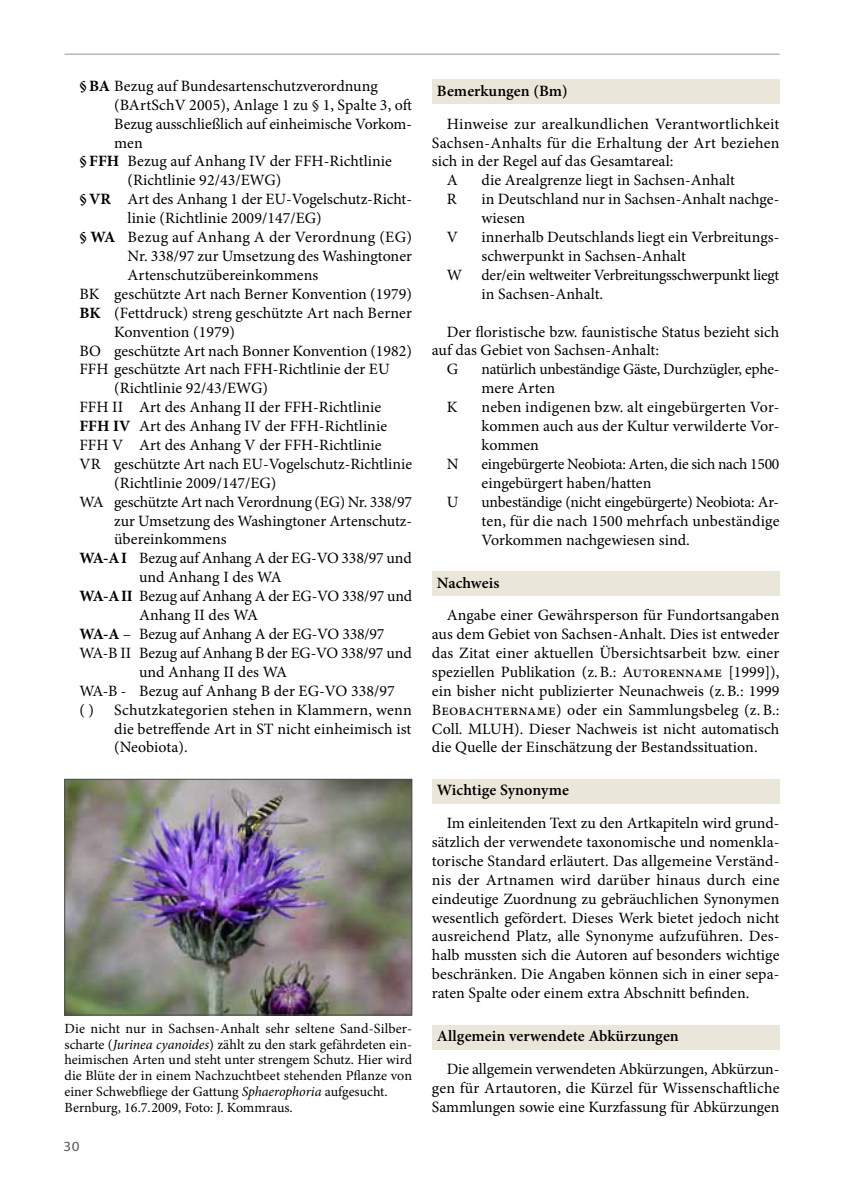
<style>
.page{position:relative;width:844px;height:1191px;background:#fff}
.page>*{position:absolute;margin:0;border:0;box-sizing:border-box;transform-origin:0 0}
.t1{font:15.75px/18.9px "Minion Pro";color:#000;text-align:justify}
.t2{font:600 15.75px "Minion Pro";color:#000}
.t3{font:14px/15.8px "Minion Pro";color:#000}
.t4{font:14px "Myriad Pro";color:#58595b;scale:1.08 1}
.s1{font-weight:700}
.s2{font-style:italic}
.s3{font-weight:500}
</style>
<div class="page">
<hr style="left:64px;top:54px;width:715px;height:1px;background:#939598">
<div style="left:432px;top:571px;width:347px;height:25px;background:#ebe6da"></div>
<div style="left:432px;top:779px;width:347px;height:25px;background:#ebe6da"></div>
<div style="left:432px;top:79px;width:347px;height:25px;background:#ebe6da"></div>
<div style="left:432px;top:1024px;width:347px;height:25px;background:#ebe6da"></div>
<img style="left:66px;top:781px;width:344px;height:232px">
<div style="left:64px;top:779px;width:348px;height:236px;border:1px solid #4d4d4f"></div>
<p class="t1" style="left:79px;top:76px;width:300px"><span class="s1">§BA</span> Bezug auf Bundesartenschutzverordnung</p>
<p class="t1" style="left:114px;top:95px;width:299px">(BArtSchV 2005), Anlage 1 zu § 1, Spalte 3, oft</p>
<p class="t1" style="left:114px;top:114px;width:299px">Bezug ausschließlich auf einheimische Vorkom-</p>
<p class="t1" style="left:114px;top:133px;width:30px">men</p>
<p class="t1" style="left:79px;top:152px;width:314px"><span class="s1">§FFH</span> Bezug auf Anhang IV der FFH-Richtlinie</p>
<p class="t1" style="left:127px;top:171px;width:155px">(Richtlinie 92/43/EWG)</p>
<p class="t1" style="left:79px;top:190px;width:334px"><span class="s1">§VR</span> Art des Anhang 1 der EU-Vogelschutz-Richt-</p>
<p class="t1" style="left:127px;top:209px;width:196px">linie (Richtlinie 2009/147/EG)</p>
<p class="t1" style="left:79px;top:228px;width:334px"><span class="s1">§ WA</span> Bezug auf Anhang A der Verordnung (EG)</p>
<p class="t1" style="left:127px;top:246px;width:286px">Nr. 338/97 zur Umsetzung des Washingtoner</p>
<p class="t1" style="left:127px;top:265px;width:192px">Artenschutzübereinkommens</p>
<p class="t1" style="left:79px;top:284px;width:334px">BK geschützte Art nach Berner Konvention (1979)</p>
<p class="t1" style="left:79px;top:303px;width:334px"><span class="s1">BK</span> (Fettdruck) streng geschützte Art nach Berner</p>
<p class="t1" style="left:114px;top:322px;width:122px">Konvention (1979)</p>
<p class="t1" style="left:79px;top:341px;width:334px">BO geschützte Art nach Bonner Konvention (1982)</p>
<p class="t1" style="left:79px;top:360px;width:312px">FFH geschützte Art nach FFH-Richtlinie der EU</p>
<p class="t1" style="left:114px;top:379px;width:155px">(Richtlinie 92/43/EWG)</p>
<p class="t1" style="left:79px;top:398px;width:303px">FFH II Art des Anhang II der FFH-Richtlinie</p>
<p class="t1" style="left:79px;top:417px;width:309px"><span class="s1">FFH IV</span> Art des Anhang IV der FFH-Richtlinie</p>
<p class="t1" style="left:79px;top:435px;width:304px">FFH V Art des Anhang V der FFH-Richtlinie</p>
<p class="t1" style="left:79px;top:454px;width:334px">VR geschützte Art nach EU-Vogelschutz-Richtlinie</p>
<p class="t1" style="left:114px;top:473px;width:164px">(Richtlinie 2009/147/EG)</p>
<p class="t1" style="left:79px;top:492px;width:334px">WA geschützte Art nach Verordnung (EG) Nr. 338/97</p>
<p class="t1" style="left:114px;top:511px;width:299px">zur Umsetzung des Washingtoner Artenschutz-</p>
<p class="t1" style="left:114px;top:530px;width:114px">übereinkommens</p>
<p class="t1" style="left:79px;top:549px;width:334px"><span class="s1">WA-AI</span> Bezug auf Anhang A der EG-VO 338/97 und</p>
<p class="t1" style="left:139px;top:568px;width:144px">und Anhang I des WA</p>
<p class="t1" style="left:79px;top:587px;width:334px"><span class="s1">WA-AII</span> Bezug auf Anhang A der EG-VO 338/97 und</p>
<p class="t1" style="left:139px;top:605px;width:120px">Anhang II des WA</p>
<p class="t1" style="left:79px;top:624px;width:306px"><span class="s1">WA-A</span> – Bezug auf Anhang A der EG-VO 338/97</p>
<p class="t1" style="left:79px;top:643px;width:334px">WA-B II Bezug auf Anhang B der EG-VO 338/97 und</p>
<p class="t1" style="left:139px;top:662px;width:150px">und Anhang II des WA</p>
<p class="t1" style="left:79px;top:681px;width:317px">WA-B - Bezug auf Anhang B der EG-VO 338/97</p>
<p class="t1" style="left:79px;top:700px;width:16px">( )</p>
<p class="t1" style="left:114px;top:700px;width:299px">Schutzkategorien stehen in Klammern, wenn die betreffende Art in ST nicht einheimisch ist (Neobiota).</p>
<p class="t3" style="left:64px;top:1020px;width:349px">Die nicht nur in Sachsen-Anhalt sehr seltene Sand-Silber&shy;scharte (<span class="s2">Jurinea cyanoides</span>) zählt zu den stark gefährdeten ein&shy;heimischen Arten und steht unter strengem Schutz. Hier wird die Blüte der in einem Nachzuchtbeet stehenden Pflanze von einer Schwebfliege der Gattung <span class="s2">Sphaerophoria</span> aufgesucht.<br>Bernburg, 16.7.2009, Foto: J. Kommraus.</p>
<p class="t4" style="left:63px;top:1138px;width:16px">30</p>
<p class="t2" style="left:437px;top:80px;width:132px">Bemerkungen (Bm)</p>
<p class="t1" style="left:446px;top:114px;width:334px">Hinweise zur arealkundlichen Verantwortlichkeit</p>
<p class="t1" style="left:432px;top:133px;width:349px">Sachsen-Anhalts für die Erhaltung der Art beziehen</p>
<p class="t1" style="left:432px;top:152px;width:243px">sich in der Regel auf das Gesamtareal:</p>
<p class="t1" style="left:446px;top:171px;width:12px">A</p>
<p class="t1" style="left:481px;top:171px;width:255px">die Arealgrenze liegt in Sachsen-Anhalt</p>
<p class="t1" style="left:446px;top:190px;width:11px">R</p>
<p class="t1" style="left:481px;top:190px;width:299px">in Deutschland nur in Sachsen-Anhalt nachge&shy;wiesen</p>
<p class="t1" style="left:446px;top:228px;width:13px">V</p>
<p class="t1" style="left:481px;top:228px;width:299px">innerhalb Deutschlands liegt ein Verbreitungs-</p>
<p class="t1" style="left:481px;top:247px;width:206px">schwerpunkt in Sachsen-Anhalt</p>
<p class="t1" style="left:446px;top:265px;width:334px">W der/ein weltweiter Verbreitungsschwerpunkt liegt</p>
<p class="t1" style="left:481px;top:284px;width:123px">in Sachsen-Anhalt.</p>
<p class="t1" style="left:446px;top:322px;width:334px">Der floristische bzw. faunistische Status bezieht sich</p>
<p class="t1" style="left:432px;top:341px;width:229px">auf das Gebiet von Sachsen-Anhalt:</p>
<p class="t1" style="left:446px;top:360px;width:13px">G</p>
<p class="t1" style="left:481px;top:360px;width:299px">natürlich unbeständige Gäste, Durchzügler, ephe&shy;mere Arten</p>
<p class="t1" style="left:446px;top:398px;width:12px">K</p>
<p class="t1" style="left:481px;top:398px;width:299px">neben indigenen bzw. alt eingebürgerten Vor&shy;kommen auch aus der Kultur verwilderte Vor&shy;kommen</p>
<p class="t1" style="left:446px;top:454px;width:13px">N</p>
<p class="t1" style="left:481px;top:454px;width:299px">eingebürgerte Neobiota: Arten, die sich nach 1500 eingebürgert haben/hatten</p>
<p class="t1" style="left:446px;top:492px;width:13px">U</p>
<p class="t1" style="left:481px;top:492px;width:299px">unbeständige (nicht eingebürgerte) Neobiota: Ar&shy;ten, für die nach 1500 mehrfach unbeständige Vorkommen nachgewiesen sind.</p>
<p class="t2" style="left:437px;top:571px;width:64px">Nachweis</p>
<p class="t1" style="left:432px;top:605px;width:349px;text-indent:15px">Angabe einer Gewährsperson für Fundortsangaben aus dem Gebiet von Sachsen-Anhalt. Dies ist entweder das Zitat einer aktuellen Übersichtsarbeit bzw. einer speziellen Publikation (z.B.: Autorenname <span class="s3">[</span>1999<span class="s3">]</span>), ein bisher nicht publizierter Neunachweis (z.B.: 1999<br>Beobachtername) oder ein Sammlungsbeleg (z.B.:<br>Coll. MLUH). Dieser Nachweis ist nicht automatisch die Quelle der Einschätzung der Bestandssituation.</p>
<p class="t2" style="left:437px;top:779px;width:134px">Wichtige Synonyme</p>
<p class="t1" style="left:432px;top:813px;width:349px;text-indent:15px">Im einleitenden Text zu den Artkapiteln wird grund&shy;sätzlich der verwendete taxonomische und nomenkla&shy;torische Standard erläutert. Das allgemeine Verständ&shy;nis der Artnamen wird darüber hinaus durch eine eindeutige Zuordnung zu gebräuchlichen Synonymen wesentlich gefördert. Dieses Werk bietet jedoch nicht ausreichend Platz, alle Synonyme aufzuführen. Des&shy;halb mussten sich die Autoren auf besonders wichtige beschränken. Die Angaben können sich in einer sepa&shy;raten Spalte oder einem extra Abschnitt befinden.</p>
<p class="t2" style="left:437px;top:1025px;width:243px">Allgemein verwendete Abkürzungen</p>
<p class="t1" style="left:432px;top:1059px;width:349px;text-indent:15px">Die allgemein verwendeten Abkürzungen, Abkürzun&shy;gen für Artautoren, die Kürzel für Wissenschaftliche Sammlungen sowie eine Kurzfassung für Abkürzungen</p>
</div>
